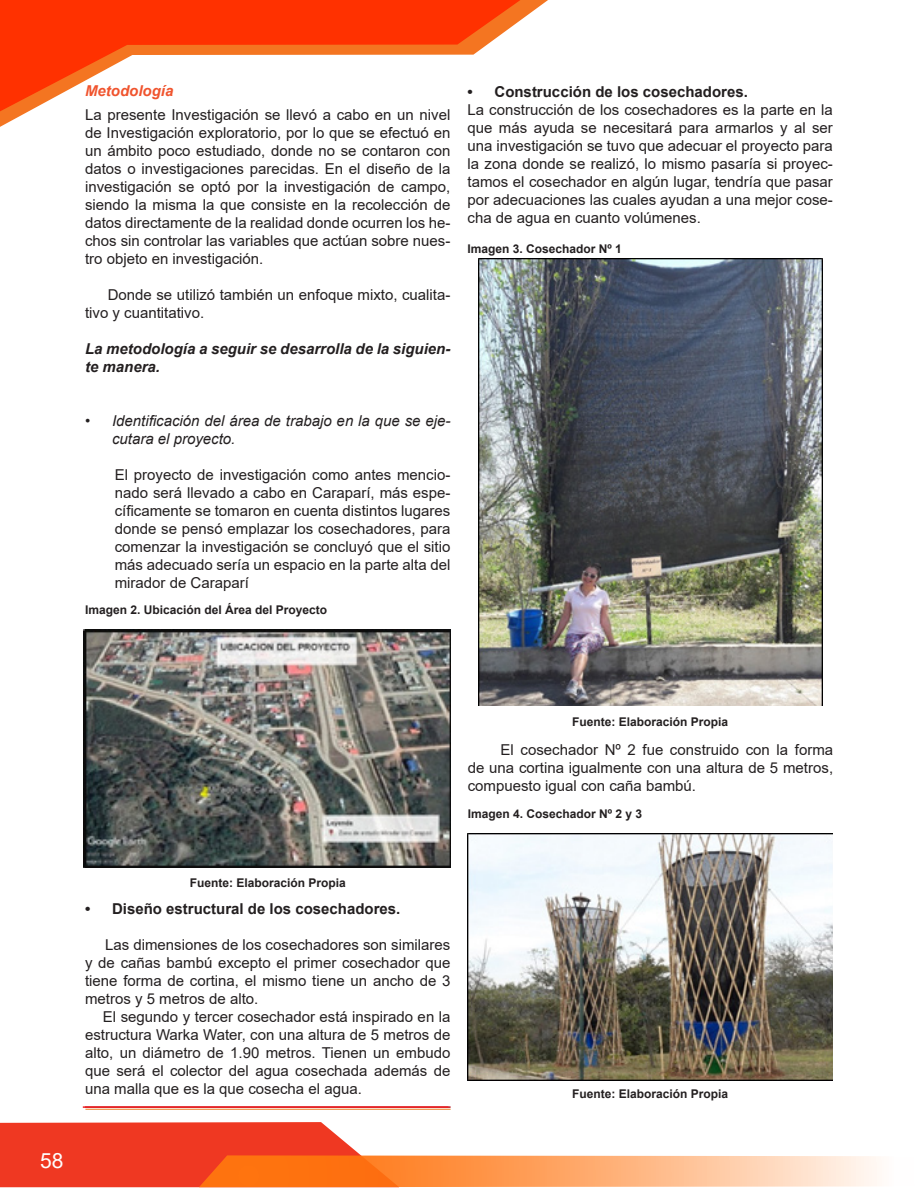
<style>
.page{position:relative;width:918px;height:1188px;background:#fff}
.page>*{position:absolute;margin:0;border:0;box-sizing:border-box;transform-origin:0 0}
.t1{font:21px "Arial";color:#fff}
.Párrafos{font:15px/18px "Arial";color:#231f20;text-align:justify}
.t2{font:700 15px "Arial";color:#231f20}
.t3{font:italic 15px/18px "Arial";color:#231f20}
.Párrafos-2{font:italic 700 15px/18px "Arial";color:#231f20}
.t4{font:italic 700 15px "Arial";color:#f0542e}
.Párrafos-3{font:700 12px "Arial";color:#231f20}
</style>
<div class="page">
<hr style="left:85px;top:1106px;width:366px;height:2px;background:#b61a25">
<hr style="left:85px;top:1109px;width:366px;height:1px;background:#ea7d22">
<hr style="left:83px;top:1106px;width:365px;height:2px;background:#ee2123">
<svg style="left:0;top:1122px;width:879px;height:65px"></svg>
<svg style="left:0;top:0;width:548px;height:127px"></svg>
<svg style="left:0;top:0;width:520px;height:111px"></svg>
<img style="left:84px;top:630px;width:366px;height:237px">
<img style="left:479px;top:259px;width:344px;height:447px">
<img style="left:468px;top:833px;width:365px;height:248px">
<p class="t4" style="left:85px;top:81px;width:90px">Metodología</p>
<p class="Párrafos" style="left:85px;top:106px;width:367px">La presente Investigación se llevó a cabo en un nivel de Investigación exploratorio, por lo que se efectuó en un ámbito poco estudiado, donde no se contaron con datos o investigaciones parecidas. En el diseño de la investigación se optó por la investigación de campo, siendo la misma la que consiste en la recolección de datos directamente de la realidad donde ocurren los he&shy;chos sin controlar las variables que actúan sobre nues&shy;tro objeto en investigación.</p>
<p class="Párrafos" style="left:85px;top:286px;width:367px;text-indent:23px">Donde se utilizó también un enfoque mixto, cualita&shy;tivo y cuantitativo.</p>
<p class="Párrafos-2" style="left:85px;top:340px;width:367px">La metodología a seguir se desarrolla de la siguien&shy;te manera.</p>
<p class="t3" style="left:112px;top:412px;width:340px;text-indent:-27px">• Identificación del área de trabajo en la que se eje&shy;cutara el proyecto.</p>
<p class="Párrafos" style="left:115px;top:466px;width:337px">El proyecto de investigación como antes mencio&shy;nado será llevado a cabo en Caraparí, más espe&shy;cíficamente se tomaron en cuenta distintos lugares donde se pensó emplazar los cosechadores, para comenzar la investigación se concluyó que el sitio más adecuado sería un espacio en la parte alta del mirador de Caraparí</p>
<p class="Párrafos-3" style="left:85px;top:601px;width:244px">Imagen 2. Ubicación del Área del Proyecto</p>
<p class="t2" style="left:468px;top:81px;width:282px">• Construcción de los cosechadores.</p>
<p class="Párrafos" style="left:468px;top:100px;width:367px">La construcción de los cosechadores es la parte en la que más ayuda se necesitará para armarlos y al ser una investigación se tuvo que adecuar el proyecto para la zona donde se realizó, lo mismo pasaría si proyec&shy;tamos el cosechador en algún lugar, tendría que pasar por adecuaciones las cuales ayudan a una mejor cose&shy;cha de agua en cuanto volúmenes.</p>
<p class="Párrafos-3" style="left:468px;top:241px;width:156px">Imagen 3. Cosechador Nº 1</p>
<p class="Párrafos-3" style="left:572px;top:714px;width:158px">Fuente: Elaboración Propia</p>
<p class="Párrafos" style="left:468px;top:741px;width:367px;text-indent:33px">El cosechador Nº 2 fue construido con la forma de una cortina igualmente con una altura de 5 metros, compuesto igual con caña bambú.</p>
<p class="Párrafos-3" style="left:468px;top:805px;width:176px">Imagen 4. Cosechador Nº 2 y 3</p>
<h1 class="t1" style="left:40px;top:1146px;width:25px">58</h1>
<p class="Párrafos-3" style="left:190px;top:874px;width:158px">Fuente: Elaboración Propia</p>
<p class="t2" style="left:85px;top:898px;width:317px">• Diseño estructural de los cosechadores.</p>
<p class="Párrafos" style="left:85px;top:935px;width:367px;text-indent:20px">Las dimensiones de los cosechadores son similares y de cañas bambú excepto el primer cosechador que tiene forma de cortina, el mismo tiene un ancho de 3 metros y 5 metros de alto.</p>
<p class="Párrafos" style="left:85px;top:1007px;width:367px;text-indent:18px">El segundo y tercer cosechador está inspirado en la estructura Warka Water, con una altura de 5 metros de alto, un diámetro de 1.90 metros. Tienen un embudo que será el colector del agua cosechada además de una malla que es la que cosecha el agua.</p>
<p class="Párrafos-3" style="left:572px;top:1085px;width:158px">Fuente: Elaboración Propia</p>
</div>
